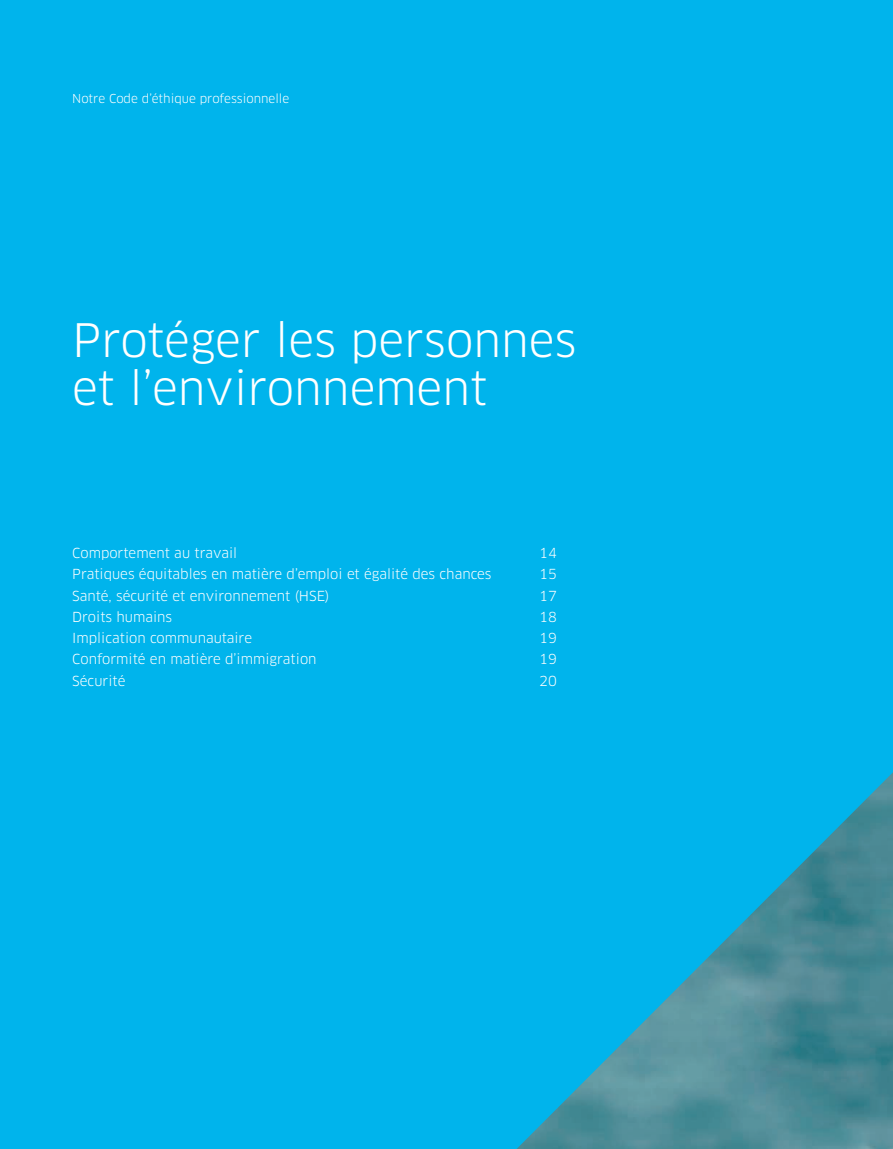
<style>
.page{position:relative;width:893px;height:1149px;background:#fff}
.page>*{position:absolute;margin:0;border:0;box-sizing:border-box;transform-origin:0 0}
.t1{font:45px/48px "Clan OT";color:#fff}
.t2{font:13.5px "Clan OT";color:#fff}
.t3{font:12px "Clan OT";color:#fff}
</style>
<div class="page">
<div style="left:0;top:0;width:893px;height:1148px;background:#00b4ec"></div>
<p class="t3" style="left:72px;top:91px;width:219px">Notre Code d’éthique professionnelle</p>
<h1 class="t1" style="left:72px;top:316px;width:506px">Protéger les personnes et l’environnement</h1>
<p class="t2" style="left:72px;top:545px;width:166px">Comportement au travail</p>
<p class="t2" style="left:539px;top:545px;width:19px">14</p>
<p class="t2" style="left:72px;top:566px;width:421px">Pratiques équitables en matière d’emploi et égalité des chances</p>
<p class="t2" style="left:539px;top:566px;width:19px">15</p>
<p class="t2" style="left:72px;top:587px;width:259px">Santé, sécurité et environnement (HSE)</p>
<p class="t2" style="left:539px;top:587px;width:19px">17</p>
<p class="t2" style="left:72px;top:608px;width:101px">Droits humains</p>
<p class="t2" style="left:539px;top:608px;width:19px">18</p>
<p class="t2" style="left:72px;top:630px;width:181px">Implication communautaire</p>
<p class="t2" style="left:539px;top:630px;width:19px">19</p>
<p class="t2" style="left:72px;top:651px;width:246px">Conformité en matière d’immigration</p>
<p class="t2" style="left:539px;top:651px;width:19px">19</p>
<p class="t2" style="left:72px;top:672px;width:55px">Sécurité</p>
<p class="t2" style="left:539px;top:672px;width:19px">20</p>
</div>
